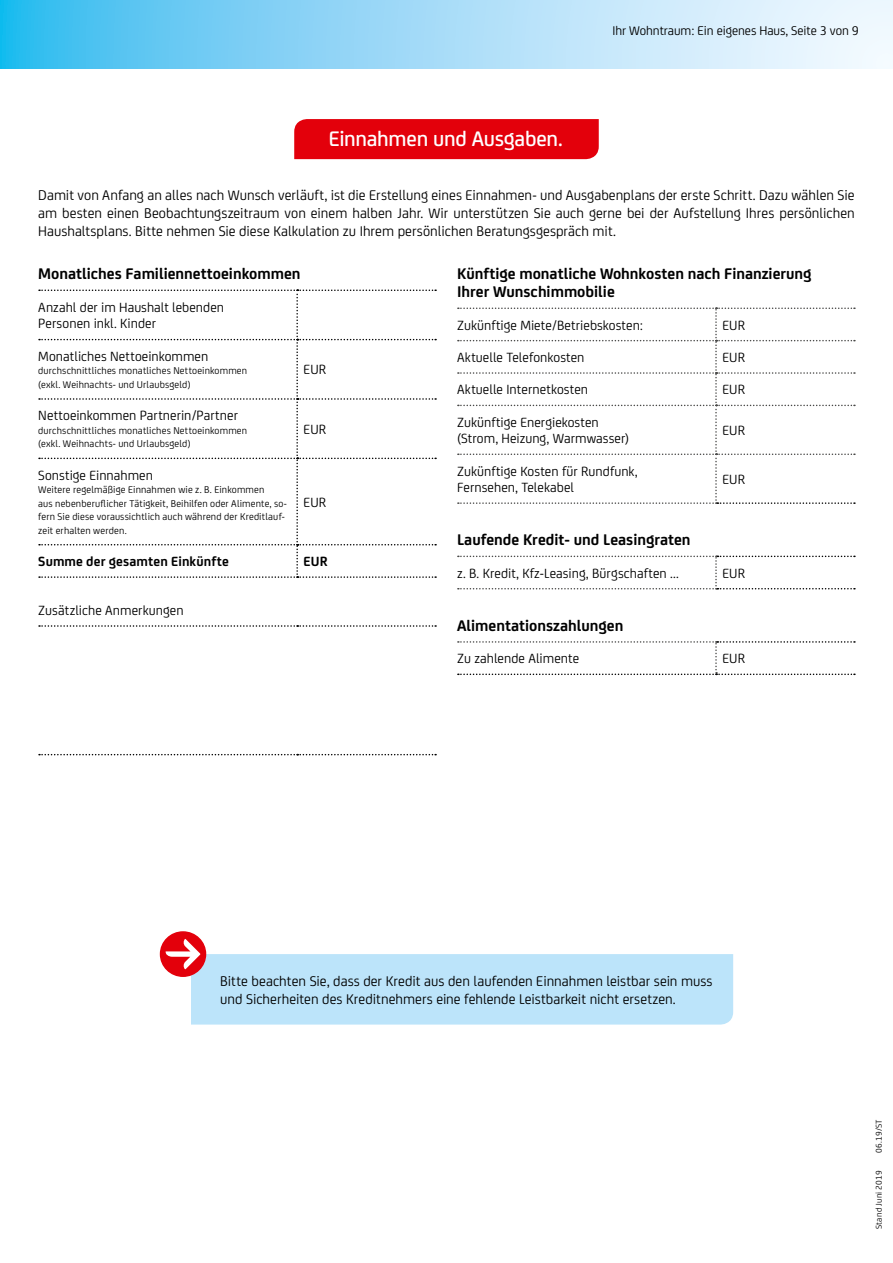
<style>
.page{position:relative;width:893px;height:1263px;background:#fff}
.page>*{position:absolute;margin:0;border:0;box-sizing:border-box;transform-origin:0 0}
.Subline_Kasten{font:500 22.5px "Uni Credit";letter-spacing:-.01em;color:#fff}
.Subheadline_2{font:700 16.5px/18px "Uni Credit";color:#000}
.Copy{font:15px/18px "Uni Credit";color:#000}
.Tabelle_Copy{font:14.25px/16.5px "Uni Credit";letter-spacing:.005em;color:#000}
.Tabelle_Copy-2{font:700 14.25px "Uni Credit";letter-spacing:.01em;color:#000}
.t1{font:13.5px "Uni Credit";letter-spacing:-.005em;color:#000}
.Tabelle_Copy_klein{font:10.5px/13.5px "Uni Credit";letter-spacing:.015em;color:#000}
.t2{font:9px "Uni Credit";letter-spacing:.015em;color:#000}
</style>
<div class="page">
<svg style="left:0;top:0;width:893px;height:68px;background:#a0dbf7"></svg>
<div style="left:161px;top:932px;width:44px;height:44px;background:#e3000b;border-radius:50%"></div>
<svg style="left:165px;top:939px;width:569px;height:86px"></svg>
<div style="left:160px;top:931px;width:46px;height:46px;border:2px solid #e3000b;border-radius:50%"></div>
<div style="left:294px;top:119px;width:305px;height:40px;background:#e3000b"></div>
<svg style="left:458px;top:307px;width:397px;height:197px"></svg>
<svg style="left:458px;top:556px;width:397px;height:33px"></svg>
<svg style="left:458px;top:641px;width:397px;height:34px"></svg>
<svg style="left:39px;top:289px;width:397px;height:289px"></svg>
<svg style="left:39px;top:625px;width:397px;height:2px"></svg>
<svg style="left:39px;top:754px;width:397px;height:1px"></svg>
<p class="t1" style="left:612px;top:21px;width:248px">Ihr Wohntraum: Ein eigenes Haus, Seite 3 von 9</p>
<p class="Subline_Kasten" style="left:329px;top:122px;width:235px">Einnahmen und Ausgaben.</p>
<p class="Copy" style="left:38px;top:185px;width:818px;text-align:justify">Damit von Anfang an alles nach Wunsch verläuft, ist die Erstellung eines Einnahmen- und Ausgabenplans der erste Schritt. Dazu wählen Sie am besten einen Beobachtungszeitraum von einem halben Jahr. Wir unterstützen Sie auch gerne bei der Aufstellung Ihres persönlichen Haushaltsplans. Bitte nehmen Sie diese Kalkulation zu Ihrem persönlichen Beratungsgespräch mit.</p>
<p class="Subheadline_2" style="left:457px;top:264px;width:356px">Künftige monatliche Wohnkosten nach Finanzierung<br>Ihrer Wunschimmobilie</p>
<p class="Tabelle_Copy" style="left:457px;top:316px;width:187px">Zukünftige Miete/Betriebskosten:</p>
<p class="Tabelle_Copy" style="left:722px;top:316px;width:24px">EUR</p>
<p class="Tabelle_Copy" style="left:457px;top:348px;width:129px">Aktuelle Telefonkosten</p>
<p class="Tabelle_Copy" style="left:722px;top:348px;width:24px">EUR</p>
<p class="Tabelle_Copy" style="left:457px;top:380px;width:132px">Aktuelle Internetkosten</p>
<p class="Tabelle_Copy" style="left:722px;top:380px;width:24px">EUR</p>
<p class="Tabelle_Copy" style="left:457px;top:413px;width:174px">Zukünftige Energiekosten (Strom, Heizung, Warmwasser)</p>
<p class="Tabelle_Copy" style="left:722px;top:421px;width:24px">EUR</p>
<p class="Tabelle_Copy" style="left:457px;top:462px;width:182px">Zukünftige Kosten für Rundfunk,<br>Fernsehen, Telekabel</p>
<p class="Tabelle_Copy" style="left:722px;top:470px;width:24px">EUR</p>
<p class="Subheadline_2" style="left:457px;top:530px;width:235px">Laufende Kredit- und Leasingraten</p>
<p class="Tabelle_Copy" style="left:457px;top:564px;width:223px">z. B. Kredit, Kfz-Leasing, Bürgschaften ...</p>
<p class="Tabelle_Copy" style="left:722px;top:564px;width:24px">EUR</p>
<p class="Subheadline_2" style="left:457px;top:615px;width:168px">Alimentationszahlungen</p>
<p class="Tabelle_Copy" style="left:457px;top:649px;width:124px">Zu zahlende Alimente</p>
<p class="Tabelle_Copy" style="left:722px;top:649px;width:24px">EUR</p>
<p class="Subheadline_2" style="left:38px;top:264px;width:264px">Monatliches Familiennettoeinkommen</p>
<p class="Tabelle_Copy" style="left:38px;top:298px;width:187px">Anzahl der im Haushalt lebenden<br>Personen inkl. Kinder</p>
<p class="Tabelle_Copy" style="left:38px;top:347px;width:172px">Monatliches Nettoeinkommen</p>
<p class="Tabelle_Copy_klein" style="left:38px;top:364px;width:210px">durchschnittliches monatliches Nettoeinkommen (exkl. Weihnachts- und Urlaubsgeld)</p>
<p class="Tabelle_Copy" style="left:304px;top:361px;width:24px">EUR</p>
<p class="Tabelle_Copy" style="left:38px;top:406px;width:201px">Nettoeinkommen Partnerin/Partner</p>
<p class="Tabelle_Copy_klein" style="left:38px;top:423px;width:210px">durchschnittliches monatliches Nettoeinkommen (exkl. Weihnachts- und Urlaubsgeld)</p>
<p class="Tabelle_Copy" style="left:304px;top:420px;width:24px">EUR</p>
<p class="Tabelle_Copy" style="left:38px;top:466px;width:116px">Sonstige Einnahmen</p>
<p class="Tabelle_Copy_klein" style="left:38px;top:482px;width:250px">Weitere regelmäßige Einnahmen wie z. B. Einkommen<br>aus nebenberuflicher Tätigkeit, Beihilfen oder Alimente, so&shy;fern Sie diese voraussichtlich auch während der Kreditlauf&shy;zeit erhalten werden.</p>
<p class="Tabelle_Copy" style="left:304px;top:493px;width:24px">EUR</p>
<p class="Tabelle_Copy-2" style="left:38px;top:551px;width:192px">Summe der gesamten Einkünfte</p>
<p class="Tabelle_Copy-2" style="left:304px;top:551px;width:26px">EUR</p>
<p class="Tabelle_Copy" style="left:38px;top:601px;width:147px">Zusätzliche Anmerkungen</p>
<p class="Copy" style="left:220px;top:971px;width:494px">Bitte beachten Sie, dass der Kredit aus den laufenden Einnahmen leistbar sein muss und Sicherheiten des Kreditnehmers eine fehlende Leistbarkeit nicht ersetzen.</p>
<p class="t2" style="left:872px;top:1152px;width:35px;rotate:-90deg">06.19/ST</p>
<p class="t2" style="left:872px;top:1229px;width:60px;rotate:-90deg">Stand Juni 2019</p>
</div>
